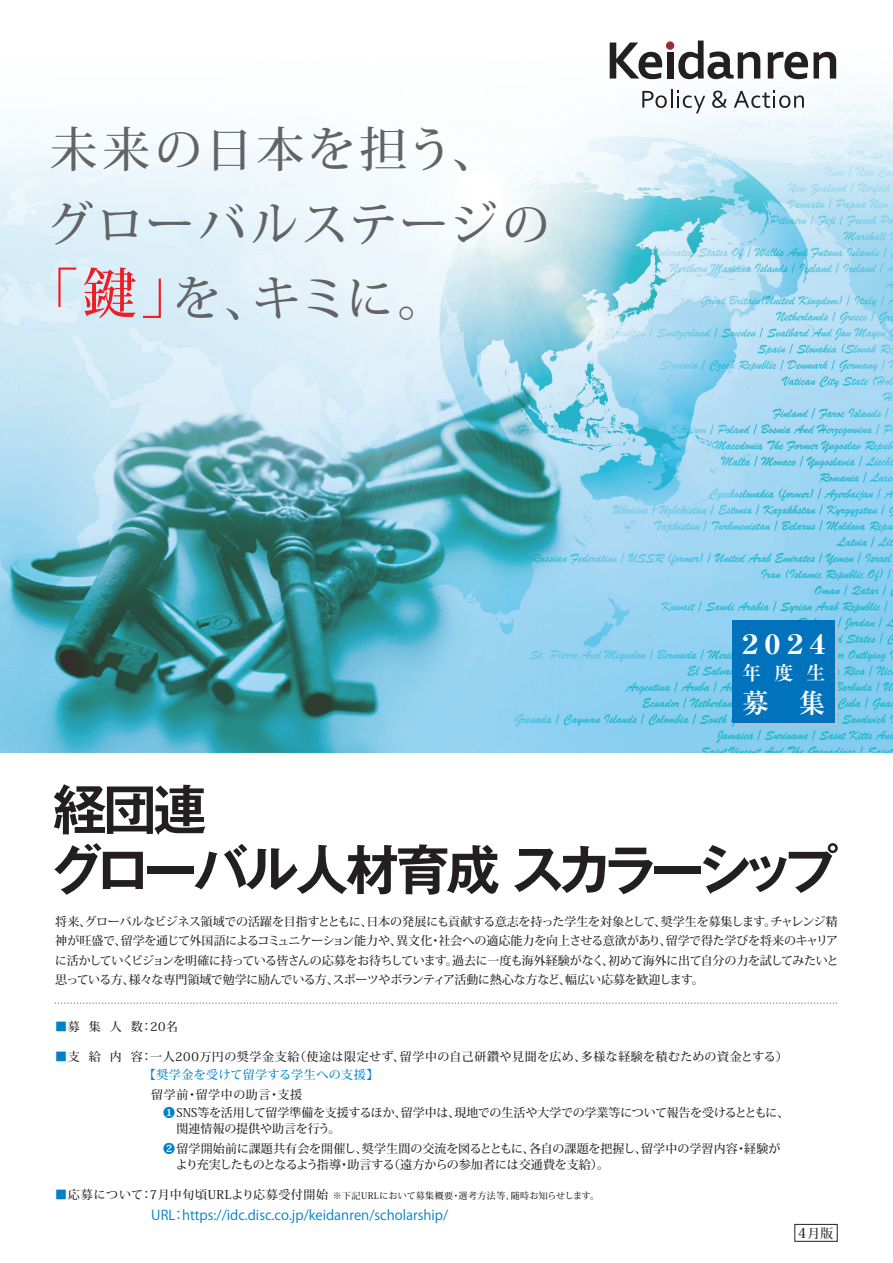
<style>
.page{position:relative;width:893px;height:1263px;background:#fff}
.page>*{position:absolute;margin:0;border:0;box-sizing:border-box;transform-origin:0 0}
.t1{font:700 53.7px/60px "Gothic MB101 Pro De";letter-spacing:-.095em;color:#231f20}
.t2{font:500 47.85px "Koz Min Pro";letter-spacing:.06em;color:#636366}
.t3{font:700 expanded 26.7px "Ryumin Pro";color:#fff;scale:1.2 1}
.t4{font:700 26.7px "Ryumin Pro";color:#fff}
.t5{font:700 19.35px "Ryumin Pro";color:#fff}
.t6{font:13.5px "Koz Go Pro Medium 90 ms RKSJ H";color:#0080c5}
.t7{font:500 12.75px "Koz Min Pro";color:#231f20}
.t8{font:500 12px/19.5px "Koz Min Pro";color:#231f20}
.t9{font:500 12px/18px "Koz Min Pro";letter-spacing:.045em;color:#231f20}
.t10{font:500 12px "Koz Min Pro";letter-spacing:-.025em;color:#231f20}
.t11{font:500 9px "Koz Min Pro";letter-spacing:.05em;color:#231f20}
.s1{font-size:54.15px;color:#ee1d23}
.s2{color:#0080c5}
.s3{font-size:12px;color:#0080c5}
.s4{font-size:12px}
.s5{font-size:13.8px}
</style>
<div class="page">
<img style="left:0;top:49px;width:893px;height:704px">
<div style="left:735px;top:623px;width:102px;height:102px;background:#bcbdc0"></div>
<div style="left:733px;top:621px;width:102px;height:102px;background:#0073bc"></div>
<svg style="left:55px;top:1002px;width:783px;height:2px"></svg>
<div style="left:666px;top:41px;width:8px;height:9px;background:#9c2b2e;border-radius:50%"></div>
<svg style="left:814px;top:52px;width:22px;height:27px"></svg>
<svg style="left:642px;top:90px;width:63px;height:23px"></svg>
<svg style="left:712px;top:91px;width:15px;height:17px"></svg>
<svg style="left:734px;top:91px;width:70px;height:17px"></svg>
<svg style="left:610px;top:43px;width:52px;height:36px"></svg>
<div style="left:667px;top:52px;width:6px;height:27px;background:#231f20"></div>
<svg style="left:768px;top:52px;width:40px;height:27px"></svg>
<svg style="left:678px;top:41px;width:82px;height:38px"></svg>
<div style="left:795px;top:1224px;width:42px;height:17px;border:1px solid #231f20"></div>
<h2 class="t2" style="left:50px;top:115px;width:451px">未来の日本を担う、</h2>
<h2 class="t2" style="left:46px;top:190px;width:506px">グローバルステージの</h2>
<h2 class="t2" style="left:24px;top:265px;width:423px"><span class="s1">「鍵」</span>を、キミに。</h2>
<h3 class="t3" style="left:742px;top:623px;width:71px">2024</h3>
<h3 class="t5" style="left:742px;top:657px;width:85px">年度生</h3>
<h3 class="t4" style="left:742px;top:682px;width:85px">募 集</h3>
<h1 class="t1" style="left:49px;top:773px;width:790px">経団連<br>グローバル人材育成 スカラーシップ</h1>
<p class="t8" style="left:55px;top:911px;width:785px;text-align:justify">将来、グローバルなビジネス領域での活躍を目指すとともに、日本の発展にも貢献する意志を持った学生を対象として、奨学生を募集します。チャレンジ精神が旺盛で、留学を通じて外国語によるコミュニケーション能力や、異文化・社会への適応能力を向上させる意欲があり、留学で得た学びを将来のキャリアに活かしていくビジョンを明確に持っている皆さんの応募をお待ちしています。過去に一度も海外経験がなく、初めて海外に出て自分の力を試してみたいと思っている方、様々な専門領域で勉学に励んでいる方、スポーツやボランティア活動に熱心な方など、幅広い応募を歓迎します。</p>
<p class="t8" style="left:55px;top:1016px;width:124px"><span class="s2">■</span>募 集 人 数：20名</p>
<p class="t9" style="left:144px;top:1047px;width:645px;text-indent:-89px"><span class="s2">■</span>支 給 内 容：一人200万円の奨学金支給（使途は限定せず、留学中の自己研鑽や見聞を広め、多様な経験を積むための資金とする）<span class="s2">【奨学金を受けて留学する学生への支援】</span></p>
<p class="t8" style="left:163px;top:1085px;width:627px;line-height:18px;text-indent:-12px">留学前・留学中の助言・支援<br><span class="s2">❶</span>SNS等を活用して留学準備を支援するほか、留学中は、現地での生活や大学での学業等について報告を受けるとともに、</p>
<p class="t8" style="left:163px;top:1119px;width:619px;text-indent:13px">関連情報の提供や助言を行う。<br><span class="s2">❷</span>留学開始前に課題共有会を開催し、奨学生間の交流を図るとともに、各自の課題を把握し、留学中の学習内容・経験が</p>
<p class="t10" style="left:176px;top:1156px;width:435px">より充実したものとなるよう指導・助言する（遠方からの参加者には交通費を支給）。</p>
<p class="t11" style="left:55px;top:1190px;width:545px"><span class="s3">■</span><span class="s4">応募について：7月中旬頃URLより応募受付開始</span> ※下記URLにおいて募集概要・選考方法等、随時お知らせします。</p>
<p class="t6" style="left:151px;top:1208px;width:298px">URL：https://idc.disc.co.jp/keidanren/scholarship/</p>
<p class="t7" style="left:795px;top:1224px;width:39px"><span class="s5">４</span>月版</p>
</div>
